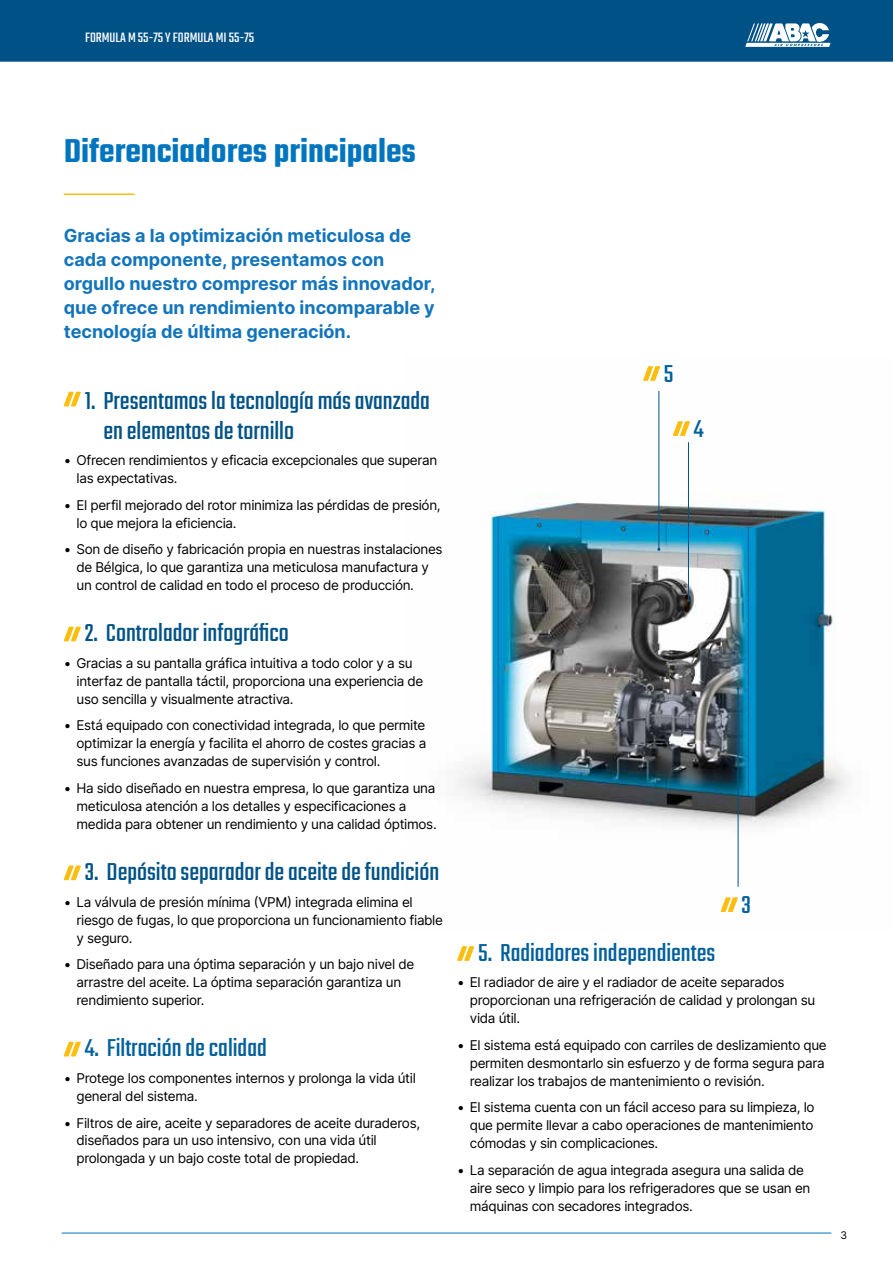
<style>
.page{position:relative;width:893px;height:1263px;background:#fff}
.page>*{position:absolute;margin:0;border:0;box-sizing:border-box;transform-origin:0 0}
.t1{font:600 36px "Teko";color:#0075bf}
.t2{font:27px/30px "Teko";color:#005386}
.t3{font:27px "Teko";color:#00609c}
.t4{font:700 18px/24px "Inter";color:#1275bb}
.t5{font:15px "Teko";color:#fff}
.t6{font:13.5px/18px "Inter";letter-spacing:-.025em;color:#000}
.t7{font:10.5px "Inter";color:#000}
</style>
<div class="page">
<hr style="left:62px;top:1233px;width:769px;height:1px;background:#0075bf">
<div style="left:0;top:0;width:893px;height:62px;background:#005286"></div>
<svg style="left:745px;top:21px;width:85px;height:26px"></svg>
<img style="left:457px;top:366px;width:392px;height:546px">
<svg style="left:64px;top:392px;width:17px;height:14px"></svg>
<svg style="left:64px;top:627px;width:17px;height:14px"></svg>
<svg style="left:64px;top:865px;width:17px;height:15px"></svg>
<svg style="left:64px;top:1042px;width:17px;height:14px"></svg>
<hr style="left:64px;top:193px;width:70px;height:2px;background:#fcbe0e">
<svg style="left:673px;top:421px;width:17px;height:15px"></svg>
<svg style="left:643px;top:366px;width:17px;height:15px"></svg>
<hr style="left:688px;top:442px;width:1px;height:159px;background:#005386">
<hr style="left:658px;top:391px;width:1px;height:158px;background:#005386">
<hr style="left:738px;top:689px;width:1px;height:198px;background:#005386">
<svg style="left:721px;top:897px;width:17px;height:15px"></svg>
<svg style="left:457px;top:946px;width:17px;height:15px"></svg>
<p class="t5" style="left:85px;top:29px;width:171px">FORMULA M 55-75 Y FORMULA MI 55-75</p>
<h1 class="t1" style="left:64px;top:129px;width:354px">Diferenciadores principales</h1>
<h3 class="t4" style="left:64px;top:223px;width:373px">Gracias a la optimización meticulosa de cada componente, presentamos con orgullo nuestro compresor más innovador, que ofrece un rendimiento incomparable y tecnología de última generación.</h3>
<h2 class="t2" style="left:103px;top:387px;width:328px;text-indent:-19px">1. Presentamos la tecnología más avanzada en elementos de tornillo</h2>
<p class="t6" style="left:77px;top:451px;width:362px;text-indent:-13px">• Ofrecen rendimientos y eficacia excepcionales que superan las expectativas.</p>
<p class="t6" style="left:77px;top:495px;width:366px;text-indent:-13px">• El perfil mejorado del rotor minimiza las pérdidas de presión, lo que mejora la eficiencia.</p>
<p class="t6" style="left:76px;top:540px;width:368px;text-indent:-13px">• Son de diseño y fabricación propia en nuestras instalaciones de Bélgica, lo que garantiza una meticulosa manufactura y un control de calidad en todo el proceso de producción.</p>
<h2 class="t2" style="left:85px;top:620px;width:206px">2. Controlador infográfico</h2>
<p class="t6" style="left:77px;top:654px;width:348px;text-indent:-13px">• Gracias a su pantalla gráfica intuitiva a todo color y a su interfaz de pantalla táctil, proporciona una experiencia de uso sencilla y visualmente atractiva.</p>
<p class="t6" style="left:77px;top:716px;width:351px;text-align:justify;text-indent:-13px">• Está equipado con conectividad integrada, lo que permite optimizar la energía y facilita el ahorro de costes gracias a sus funciones avanzadas de supervisión y control.</p>
<p class="t6" style="left:76px;top:779px;width:362px;text-indent:-13px">• Ha sido diseñado en nuestra empresa, lo que garantiza una meticulosa atención a los detalles y especificaciones a medida para obtener un rendimiento y una calidad óptimos.</p>
<h2 class="t2" style="left:85px;top:859px;width:356px">3. Depósito separador de aceite de fundición</h2>
<p class="t6" style="left:77px;top:892px;width:368px;text-indent:-13px">• La válvula de presión mínima (VPM) integrada elimina el riesgo de fugas, lo que proporciona un funcionamiento fiable y seguro.</p>
<p class="t6" style="left:77px;top:955px;width:339px;text-indent:-13px">• Diseñado para una óptima separación y un bajo nivel de arrastre del aceite. La óptima separación garantiza un rendimiento superior.</p>
<h2 class="t3" style="left:85px;top:1033px;width:184px">4. Filtración de calidad</h2>
<p class="t6" style="left:77px;top:1069px;width:341px;text-indent:-13px">• Protege los componentes internos y prolonga la vida útil general del sistema.</p>
<p class="t6" style="left:77px;top:1113px;width:345px;text-indent:-13px">• Filtros de aire, aceite y separadores de aceite duraderos, diseñados para un uso intensivo, con una vida útil prolongada y un bajo coste total de propiedad.</p>
<h2 class="t3" style="left:664px;top:358px;width:11px">5</h2>
<h2 class="t3" style="left:694px;top:413px;width:11px">4</h2>
<h2 class="t3" style="left:741px;top:889px;width:11px">3</h2>
<h2 class="t3" style="left:478px;top:937px;width:239px">5. Radiadores independientes</h2>
<p class="t6" style="left:470px;top:973px;width:347px;text-indent:-13px">• El radiador de aire y el radiador de aceite separados proporcionan una refrigeración de calidad y prolongan su vida útil.</p>
<p class="t6" style="left:470px;top:1036px;width:358px;text-indent:-13px">• El sistema está equipado con carriles de deslizamiento que permiten desmontarlo sin esfuerzo y de forma segura para realizar los trabajos de mantenimiento o revisión.</p>
<p class="t6" style="left:470px;top:1098px;width:346px;text-align:justify;text-indent:-13px">• El sistema cuenta con un fácil acceso para su limpieza, lo que permite llevar a cabo operaciones de mantenimiento cómodas y sin complicaciones.</p>
<p class="t6" style="left:470px;top:1161px;width:342px;text-indent:-13px">• La separación de agua integrada asegura una salida de aire seco y limpio para los refrigeradores que se usan en máquinas con secadores integrados.</p>
<p class="t7" style="left:840px;top:1228px;width:8px">3</p>
</div>
